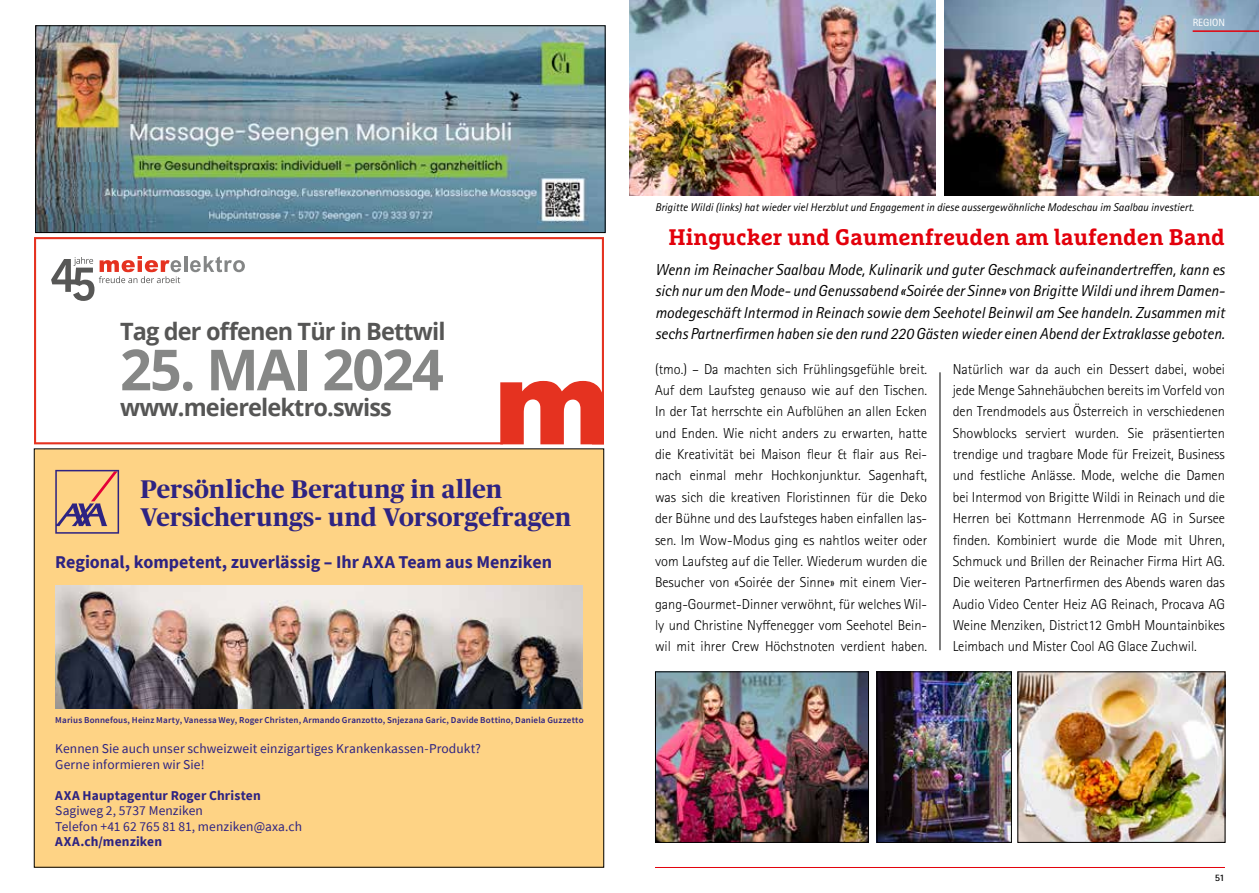
<style>
.page{position:relative;width:1259px;height:893px;background:#fff}
.page>*{position:absolute;margin:0;border:0;box-sizing:border-box;transform-origin:0 0}
.t1{font:700 56.7px "Open Sans";letter-spacing:-.035em;color:#868786}
.t2{font:700 25.5px/28.5px "Publico Headline";letter-spacing:.01em;color:#2e2382}
.t3{font:700 23.85px "Open Sans";letter-spacing:-.035em;color:#565655}
.t4{font:700 22.5px "Marselis Slab Pro";color:#e3000b}
.t5{font:700 18px "Source Sans Pro";color:#2e2382}
.t6{font:italic 15.9px/21.3px "Rotis Sans Serif Std";color:#000;text-align:justify}
.t7{font:300 14.4px/21.5px "Rotis Sans Serif Std";color:#000;text-align:justify}
.t8{font:13.5px/15.5px "Source Sans Pro";letter-spacing:.005em;color:#2e2382}
.t9{font:700 13.5px "Source Sans Pro";letter-spacing:.01em;color:#2e2382}
.t10{font:italic 11.25px "Rotis Sans Serif Std";color:#000}
.t11{font:10.5px "Rotis Sans Serif Std";color:#fff}
.t12{font:700 9.9px "Rotis Sans Serif Std";color:#000}
.t13{font:600 9px "Source Sans Pro";letter-spacing:.02em;color:#2e2382}
</style>
<div class="page">
<svg style="left:34px;top:237px;width:570px;height:207px"></svg>
<svg style="left:500px;top:381px;width:104px;height:63px"></svg>
<hr style="left:184px;top:256px;width:3px;height:16px;background:#848686">
<svg style="left:190px;top:256px;width:55px;height:16px"></svg>
<svg style="left:51px;top:256px;width:130px;height:45px"></svg>
<img style="left:37px;top:28px;width:566px;height:203px">
<div style="left:35px;top:26px;width:570px;height:207px;border:1px solid #000"></div>
<img style="left:944px;top:0;width:315px;height:196px">
<hr style="left:1192px;top:30px;width:67px;height:2px;background:#e3000b">
<hr style="left:655px;top:867px;width:570px;height:1px;background:#e3000b">
<img style="left:629px;top:0;width:306px;height:196px">
<hr style="left:939px;top:372px;width:1px;height:278px;background:#000">
<img style="left:1019px;top:674px;width:204px;height:167px">
<div style="left:1017px;top:672px;width:208px;height:171px;border:1px solid #000"></div>
<img style="left:657px;top:674px;width:209px;height:167px">
<div style="left:655px;top:672px;width:213px;height:171px;border:1px solid #000"></div>
<img style="left:879px;top:674px;width:130px;height:167px">
<div style="left:877px;top:672px;width:134px;height:171px;border:1px solid #000"></div>
<div style="left:34px;top:449px;width:570px;height:418px;background:#fed385"></div>
<svg style="left:55px;top:470px;width:64px;height:64px"></svg>
<img style="left:55px;top:585px;width:528px;height:124px">
<h3 class="t3" style="left:120px;top:314px;width:327px">Tag der offenen Tür in Bettwil</h3>
<h1 class="t1" style="left:120px;top:330px;width:325px">25. MAI 2024</h1>
<h3 class="t3" style="left:120px;top:391px;width:273px">www.meierelektro.swiss</h3>
<h2 class="t2" style="left:140px;top:473px;width:432px">Persönliche Beratung in allen<br>Versicherungs- und Vorsorgefragen</h2>
<p class="t5" style="left:55px;top:549px;width:498px">Regional, kompetent, zuverlässig – Ihr AXA Team aus Menziken</p>
<p class="t13" style="left:55px;top:714px;width:530px">Marius Bonnefous, Heinz Marty, Vanessa Wey, Roger Christen, Armando Granzotto, Snjezana Garic, Davide Bottino, Daniela Guzzetto</p>
<p class="t8" style="left:55px;top:741px;width:427px">Kennen Sie auch unser schweizweit einzigartiges Krankenkassen-Produkt?<br>Gerne informieren wir Sie!</p>
<p class="t9" style="left:55px;top:786px;width:207px">AXA Hauptagentur Roger Christen</p>
<p class="t8" style="left:55px;top:803px;width:248px">Sagiweg 2, 5737 Menziken<br>Telefon +41 62 765 81 81, menziken@axa.ch</p>
<p class="t9" style="left:55px;top:833px;width:108px">AXA.ch/menziken</p>
<p class="t11" style="left:1192px;top:16px;width:34px">REGION</p>
<p class="t10" style="left:655px;top:200px;width:541px">Brigitte Wildi (links) hat wieder viel Herzblut und Engagement in diese aussergewöhnliche Modeschau im Saalbau investiert.</p>
<h3 class="t4" style="left:668px;top:223px;width:558px">Hingucker und Gaumenfreuden am laufenden Band</h3>
<p class="t6" style="left:655px;top:259px;width:571px">Wenn im Reinacher Saalbau Mode, Kulinarik und guter Geschmack aufeinandertreffen, kann es sich nur um den Mode- und Genussabend «Soirée der Sinne» von Brigitte Wildi und ihrem Damen&shy;modegeschäft Intermod in Reinach sowie dem Seehotel Beinwil am See handeln. Zusammen mit sechs Partnerfirmen haben sie den rund 220 Gästen wieder einen Abend der Extraklasse geboten.</p>
<p class="t7" style="left:655px;top:358px;width:274px">(tmo.) – Da machten sich Frühlingsgefühle breit.<br>Auf dem Laufsteg genauso wie auf den Tischen.<br>In der Tat herrschte ein Aufblühen an allen Ecken und Enden. Wie nicht anders zu erwarten, hatte die Kreativität bei Maison fleur &amp; flair aus Rei&shy;nach einmal mehr Hochkonjunktur. Sagenhaft, was sich die kreativen Floristinnen für die Deko der Bühne und des Laufsteges haben einfallen las&shy;sen. Im Wow-Modus ging es nahtlos weiter oder vom Laufsteg auf die Teller. Wiederum wurden die Besucher von «Soirée der Sinne» mit einem Vier&shy;gang-Gourmet-Dinner verwöhnt, für welches Wil&shy;ly und Christine Nyffenegger vom Seehotel Bein&shy;wil mit ihrer Crew Höchstnoten verdient haben.</p>
<p class="t7" style="left:952px;top:358px;width:274px">Natürlich war da auch ein Dessert dabei, wobei jede Menge Sahnehäubchen bereits im Vorfeld von den Trendmodels aus Österreich in verschiedenen Showblocks serviert wurden. Sie präsentierten trendige und tragbare Mode für Freizeit, Business und festliche Anlässe. Mode, welche die Damen bei Intermod von Brigitte Wildi in Reinach und die Herren bei Kottmann Herrenmode AG in Sursee finden. Kombiniert wurde die Mode mit Uhren, Schmuck und Brillen der Reinacher Firma Hirt AG.<br>Die weiteren Partnerfirmen des Abends waren das Audio Video Center Heiz AG Reinach, Procava AG Weine Menziken, District12 GmbH Mountainbikes Leimbach und Mister Cool AG Glace Zuchwil.</p>
<p class="t12" style="left:1214px;top:871px;width:12px">51</p>
</div>
